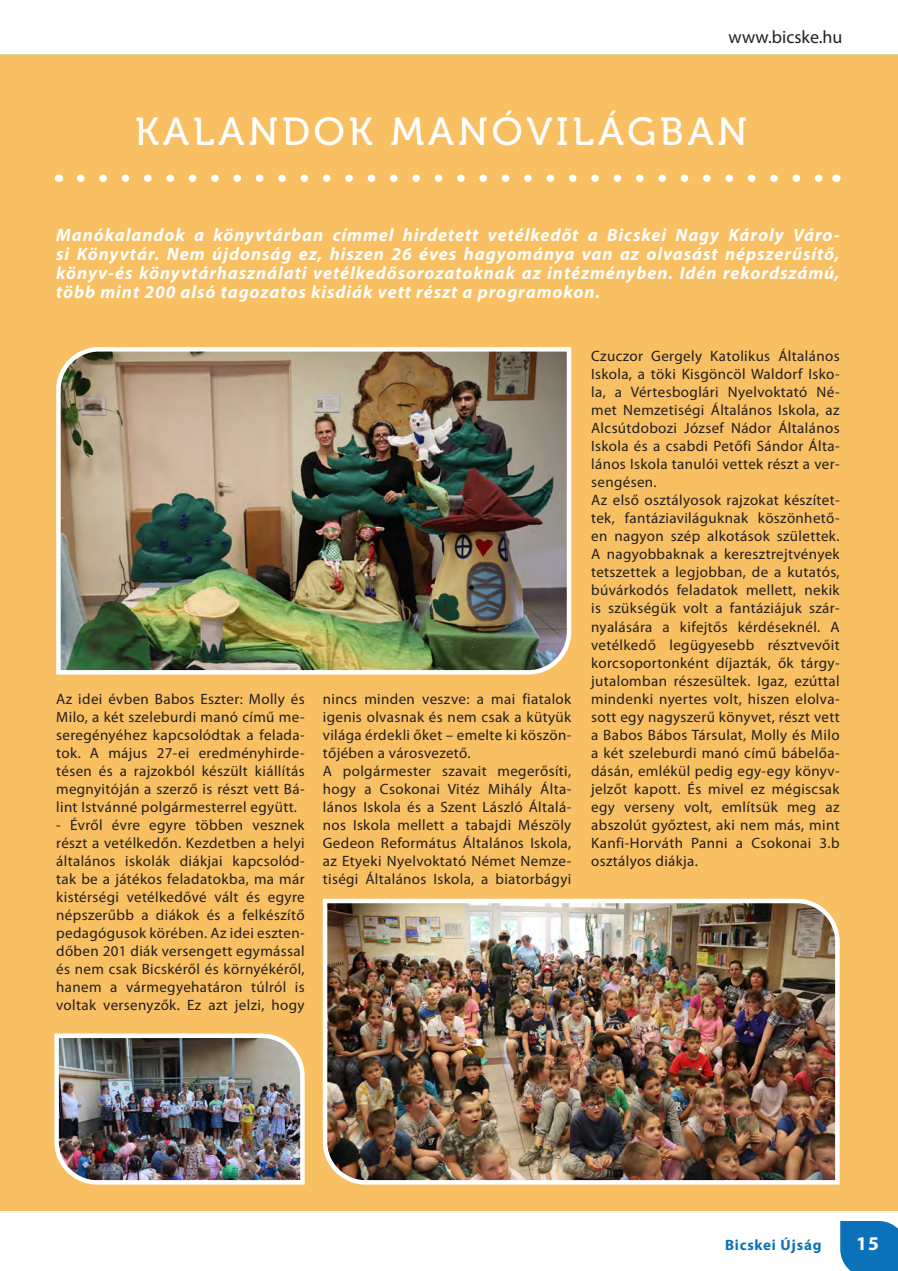
<style>
.page{position:relative;width:898px;height:1271px;background:#fff}
.page>*{position:absolute;margin:0;border:0;box-sizing:border-box;transform-origin:0 0}
.Heading_Master{font:39px "Museo 500";letter-spacing:.1em;color:#fff}
.t1{font:700 19.5px "Myriad Pro";color:#fff}
.Body_text{font:italic 700 18px/18.8px "Myriad Pro";letter-spacing:.05em;color:#fff;text-align:justify}
.Subheading{font:18px "Myriad Pro";color:#231f20}
.Normal_text{font:15px/18px "Myriad Pro";letter-spacing:.025em;color:#231f20;text-align:justify}
.t2{font:700 15px "Myriad Pro";letter-spacing:.05em;color:#0b72ba}
</style>
<div class="page">
<hr style="left:0;top:54px;width:897px;height:2px;background:#9bca53">
<div style="left:1px;top:55px;width:896px;height:1155px;background:#f8bf63"></div>
<img style="left:322px;top:898px;width:518px;height:287px">
<img style="left:54px;top:1033px;width:251px;height:152px">
<img style="left:56px;top:347px;width:516px;height:328px">
<svg style="left:81px;top:174px;width:742px;height:8px"></svg>
<div style="left:840px;top:1221px;width:58px;height:50px;background:#0b72ba"></div>
<p class="Subheading" style="left:728px;top:26px;width:115px">www.bicske.hu</p>
<p class="Heading_Master" style="left:135px;top:111px;width:614px">KALANDOK MANÓVILÁGBAN</p>
<p class="Body_text" style="left:56px;top:225px;width:784px">Manókalandok a könyvtárban címmel hirdetett vetélkedőt a Bicskei Nagy Károly Váro&shy;si Könyvtár. Nem újdonság ez, hiszen 26 éves hagyománya van az olvasást népszerűsítő, könyv-és könyvtárhasználati vetélkedősorozatoknak az intézményben. Idén rekordszámú, több mint 200 alsó tagozatos kisdiák vett részt a programokon.</p>
<p class="Normal_text" style="left:56px;top:689px;width:250px">Az idei évben Babos Eszter: Molly és Milo, a két szeleburdi manó című me&shy;seregényéhez kapcsolódtak a felada&shy;tok. A május 27-ei eredményhirde&shy;tésen és a rajzokból készült kiállítás megnyitóján a szerző is részt vett Bá&shy;lint Istvánné polgármesterrel együtt.</p>
<p class="Normal_text" style="left:56px;top:815px;width:250px">- Évről évre egyre többen vesznek részt a vetélkedőn. Kezdetben a helyi általános iskolák diákjai kapcsolód&shy;tak be a játékos feladatokba, ma már kistérségi vetélkedővé vált és egyre népszerűbb a diákok és a felkészítő pedagógusok körében. Az idei eszten&shy;dőben 201 diák versengett egymással és nem csak Bicskéről és környékéről, hanem a vármegyehatáron túlról is voltak versenyzők. Ez azt jelzi, hogy</p>
<p class="Normal_text" style="left:323px;top:689px;width:250px">nincs minden veszve: a mai fiatalok igenis olvasnak és nem csak a kütyük világa érdekli őket – emelte ki köszön&shy;tőjében a városvezető.</p>
<p class="Normal_text" style="left:323px;top:761px;width:250px">A polgármester szavait megerősíti, hogy a Csokonai Vitéz Mihály Álta&shy;lános Iskola és a Szent László Általá&shy;nos Iskola mellett a tabajdi Mészöly Gedeon Református Általános Iskola, az Etyeki Nyelvoktató Német Nemze&shy;tiségi Általános Iskola, a biatorbágyi</p>
<p class="Normal_text" style="left:591px;top:347px;width:250px">Czuczor Gergely Katolikus Általános Iskola, a töki Kisgöncöl Waldorf Isko&shy;la, a Vértesboglári Nyelvoktató Né&shy;met Nemzetiségi Általános Iskola, az Alcsútdobozi József Nádor Általános Iskola és a csabdi Petőfi Sándor Álta&shy;lános Iskola tanulói vettek részt a ver&shy;sengésen.</p>
<p class="Normal_text" style="left:591px;top:491px;width:250px">Az első osztályosok rajzokat készítet&shy;tek, fantáziaviláguknak köszönhető&shy;en nagyon szép alkotások születtek.<br>A nagyobbaknak a keresztrejtvények tetszettek a legjobban, de a kutatós, búvárkodós feladatok mellett, nekik is szükségük volt a fantáziájuk szár&shy;nyalására a kifejtős kérdéseknél. A vetélkedő legügyesebb résztvevőit korcsoportonként díjazták, ők tárgy&shy;jutalomban részesültek. Igaz, ezúttal mindenki nyertes volt, hiszen elolva&shy;sott egy nagyszerű könyvet, részt vett a Babos Bábos Társulat, Molly és Milo a két szeleburdi manó című bábelőa&shy;dásán, emlékül pedig egy-egy könyv&shy;jelzőt kapott. És mivel ez mégiscsak egy verseny volt, említsük meg az abszolút győztest, aki nem más, mint Kanfi-Horváth Panni a Csokonai 3.b osztályos diákja.</p>
<p class="t2" style="left:725px;top:1234px;width:98px">Bicskei Újság</p>
<p class="t1" style="left:856px;top:1230px;width:24px">15</p>
</div>
